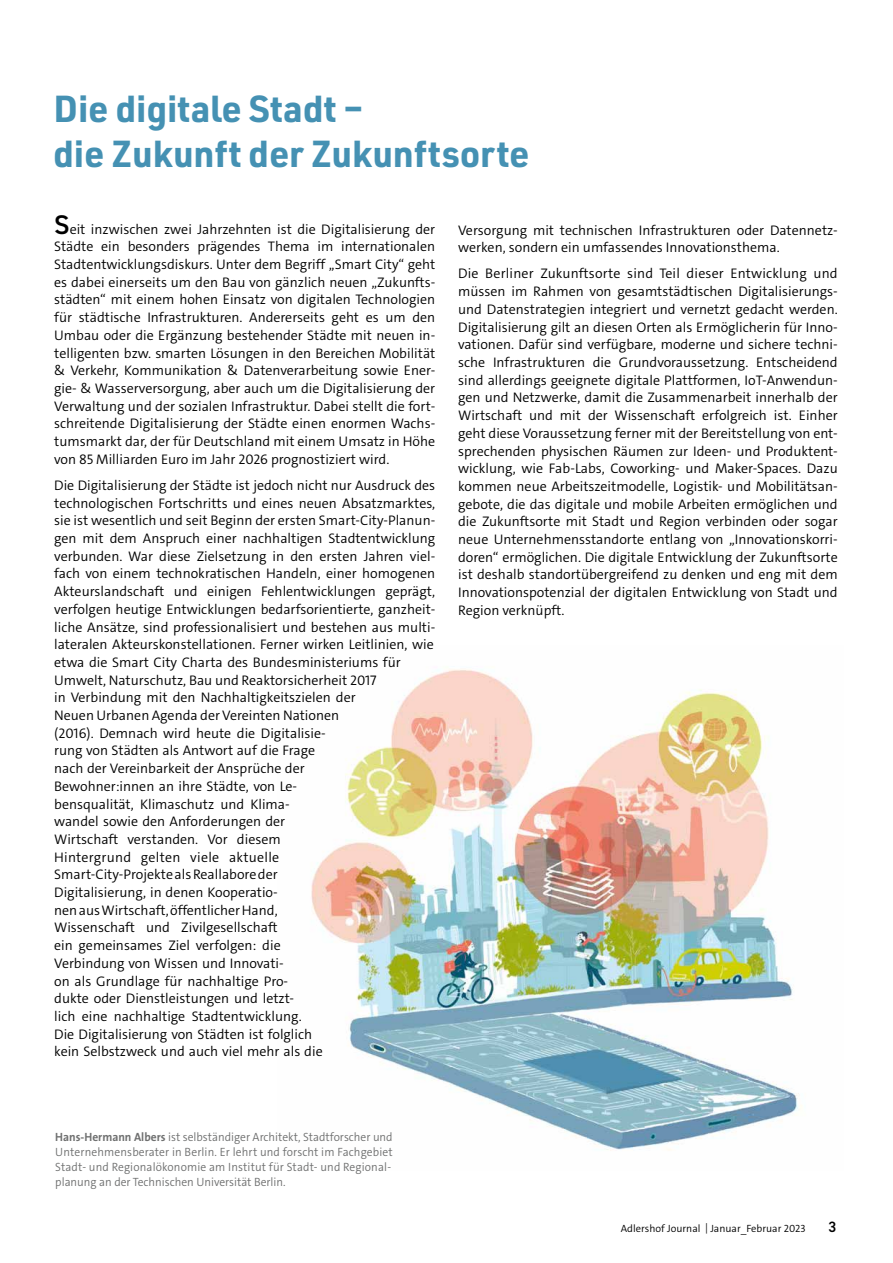
<style>
.page{position:relative;width:893px;height:1263px;background:#fff}
.page>*{position:absolute;margin:0;border:0;box-sizing:border-box;transform-origin:0 0}
.t1{font:700 36.9px/45.3px "URWDIN";letter-spacing:-.005em;color:#4591b3}
.t2{font:600 15px "DIN2014";color:#000}
.t3{font:300 13.95px/17.7px "The Sans";color:#000}
.t4{font:300 12px/15px "The Sans";color:#6f7070;scale:.96 1}
.t5{font:300 10.5px "The Sans";color:#000}
.s1{font-family:"DIN2014";font-weight:600;font-size:27px}
.s2{font-weight:700}
</style>
<div class="page">
<img style="left:311px;top:669px;width:491px;height:482px">
<h1 class="t1" style="left:53px;top:85px;width:478px">Die digitale Stadt –<br>die Zukunft der Zukunftsorte</h1>
<p class="t3" style="left:54px;top:220px;width:383px;text-align:justify"><span class="s1">S</span>eit inzwischen zwei Jahrzehnten ist die Digitalisierung der Städte ein besonders prägendes Thema im internationalen Stadtentwicklungsdiskurs. Unter dem Begriff „Smart City“ geht es dabei einerseits um den Bau von gänzlich neuen „Zukunfts&shy;städten“ mit einem hohen Einsatz von digitalen Technologien für städtische Infrastrukturen. Andererseits geht es um den Umbau oder die Ergänzung bestehender Städte mit neuen in&shy;telligenten bzw. smarten Lösungen in den Bereichen Mobilität &amp; Verkehr, Kommunikation &amp; Datenverarbeitung sowie Ener&shy;gie- &amp; Wasserversorgung, aber auch um die Digitalisierung der Verwaltung und der sozialen Infrastruktur. Dabei stellt die fort&shy;schreitende Digitalisierung der Städte einen enormen Wachs&shy;tumsmarkt dar, der für Deutschland mit einem Umsatz in Höhe von 85 Milliarden Euro im Jahr 2026 prognostiziert wird.</p>
<p class="t3" style="left:54px;top:476px;width:383px">Die Digitalisierung der Städte ist jedoch nicht nur Ausdruck des technologischen Fortschritts und eines neuen Absatzmarktes, sie ist wesentlich und seit Beginn der ersten Smart-City-Planun&shy;gen mit dem Anspruch einer nachhaltigen Stadtentwicklung verbunden. War diese Zielsetzung in den ersten Jahren viel&shy;fach von einem technokratischen Handeln, einer homogenen Akteurslandschaft und einigen Fehlentwicklungen geprägt, verfolgen heutige Entwicklungen bedarfsorientierte, ganzheit&shy;liche Ansätze, sind professionalisiert und bestehen aus multi&shy;lateralen Akteurskonstellationen. Ferner wirken Leitlinien, wie etwa die Smart City Charta des Bundesministeriums für Umwelt, Naturschutz, Bau und Reaktorsicherheit 2017<br>in Verbindung mit den Nachhaltigkeitszielen der<br>Neuen Urbanen Agenda der Vereinten Nationen<br>(2016). Demnach wird heute die Digitalisie-<br>rung von Städten als Antwort auf die Frage<br>nach der Vereinbarkeit der Ansprüche der<br>Bewohner:innen an ihre Städte, von Le-<br>bensqualität, Klimaschutz und Klima-<br>wandel sowie den Anforderungen der<br>Wirtschaft verstanden. Vor diesem<br>Hintergrund gelten viele aktuelle<br>Smart-City-Projekte als Reallabore der<br>Digitalisierung, in denen Kooperatio-<br>nen aus Wirtschaft, öffentlicher Hand,<br>Wissenschaft und Zivilgesellschaft<br>ein gemeinsames Ziel verfolgen: die<br>Verbindung von Wissen und Innovati-<br>on als Grundlage für nachhaltige Pro-<br>dukte oder Dienstleistungen und letzt-<br>lich eine nachhaltige Stadtentwicklung.<br>Die Digitalisierung von Städten ist folglich<br>kein Selbstzweck und auch viel mehr als die</p>
<p class="t3" style="left:458px;top:221px;width:381px">Versorgung mit technischen Infrastrukturen oder Datennetz&shy;werken, sondern ein umfassendes Innovationsthema.</p>
<p class="t3" style="left:458px;top:265px;width:381px;text-align:justify">Die Berliner Zukunftsorte sind Teil dieser Entwicklung und müssen im Rahmen von gesamtstädtischen Digitalisierungs&shy;und Datenstrategien integriert und vernetzt gedacht werden.<br>Digitalisierung gilt an diesen Orten als Ermöglicherin für Inno&shy;vationen. Dafür sind verfügbare, moderne und sichere techni&shy;sche Infrastrukturen die Grundvoraussetzung. Entscheidend sind allerdings geeignete digitale Plattformen, IoT-Anwendun&shy;gen und Netzwerke, damit die Zusammenarbeit innerhalb der Wirtschaft und mit der Wissenschaft erfolgreich ist. Einher geht diese Voraussetzung ferner mit der Bereitstellung von ent&shy;sprechenden physischen Räumen zur Ideen- und Produktent&shy;wicklung, wie Fab-Labs, Coworking- und Maker-Spaces. Dazu kommen neue Arbeitszeitmodelle, Logistik- und Mobilitätsan&shy;gebote, die das digitale und mobile Arbeiten ermöglichen und die Zukunftsorte mit Stadt und Region verbinden oder sogar neue Unternehmensstandorte entlang von „Innovationskorri&shy;doren“ ermöglichen. Die digitale Entwicklung der Zukunftsorte ist deshalb standortübergreifend zu denken und eng mit dem Innovationspotenzial der digitalen Entwicklung von Stadt und Region verknüpft.</p>
<p class="t4" style="left:55px;top:1130px;width:353px"><span class="s2">Hans-Hermann Albers</span> ist selbständiger Architekt, Stadtforscher und Unternehmensberater in Berlin. Er lehrt und forscht im Fachgebiet Stadt- und Regionalökonomie am Institut für Stadt- und Regional&shy;planung an der Technischen Universität Berlin.</p>
<p class="t5" style="left:621px;top:1222px;width:186px">Adlershof Journal | Januar_Februar 2023</p>
<p class="t2" style="left:828px;top:1217px;width:9px">3</p>
</div>
